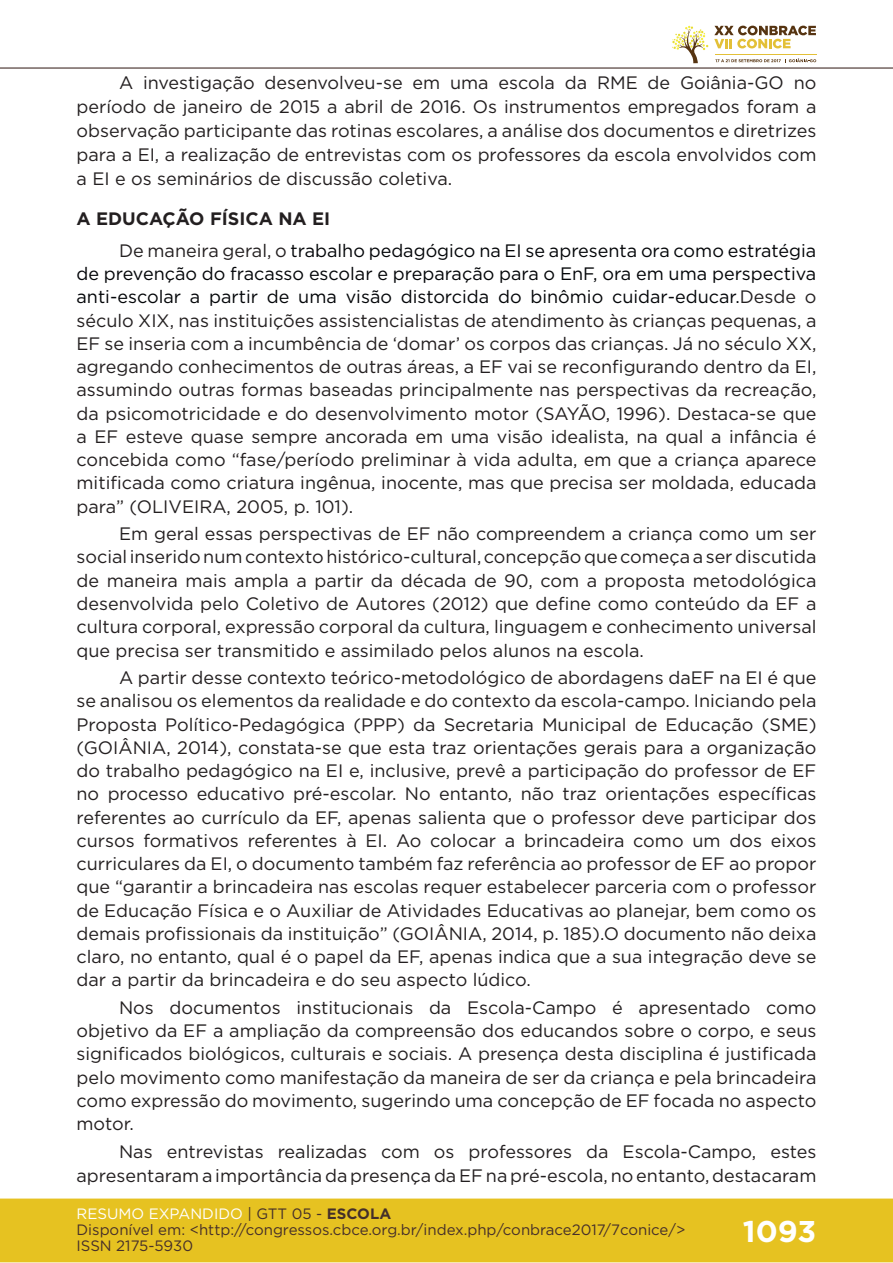
<style>
.page{position:relative;width:893px;height:1263px;background:#fff}
.page>*{position:absolute;margin:0;border:0;box-sizing:border-box;transform-origin:0 0}
.t1{font:700 30px "Gotham";color:#fff}
.t2{font:18px/23.2px "Gotham";color:#231f20;text-align:justify}
.t3{font:18px/31.8px "Gotham";color:#030508}
.t4{font:15px/16px "Gotham";color:#462f2a}
.s1{font-weight:700;color:#231f20}
.s2{color:#231f20}
.s3{color:#030508}
.s4{color:#fff}
.s5{color:#442f2a}
.s6{font-weight:700;color:#442f2a}
</style>
<div class="page">
<div style="left:0;top:1198px;width:893px;height:64px;background:#e6c221;border:2px solid #e6c221"></div>
<hr style="left:0;top:67px;width:893px;height:2px;background:#442f2a">
<svg style="left:672px;top:26px;width:144px;height:37px"></svg>
<hr style="left:0;top:0;width:1px;height:150px;background:#fff">
<p class="t2" style="left:77px;top:71px;width:741px;line-height:24px;text-indent:43px">A investigação desenvolveu-se em uma escola da RME de Goiânia-GO no período de janeiro de 2015 a abril de 2016. Os instrumentos empregados foram a observação participante das rotinas escolares, a análise dos documentos e diretrizes para a EI, a realização de entrevistas com os professores da escola envolvidos com a EI e os seminários de discussão coletiva.</p>
<p class="t3" style="left:119px;top:202px;width:699px;text-indent:-43px"><span class="s1">A EDUCAÇÃO FÍSICA NA EI<br></span><span class="s2">De maneira geral, o</span> trabalho pedagógico na EI se apresenta ora como estratégia</p>
<p class="t2" style="left:77px;top:262px;width:741px"><span class="s3">de prevenção do fracasso escolar e preparação para o EnF, ora em uma perspectiva anti-escolar a partir de uma visão distorcida do binômio cuidar-educar.</span>Desde o século XIX, nas instituições assistencialistas de atendimento às crianças pequenas, a EF se inseria com a incumbência de ‘domar’ os corpos das crianças. Já no século XX, agregando conhecimentos de outras áreas, a EF vai se reconfigurando dentro da EI, assumindo outras formas baseadas principalmente nas perspectivas da recreação, da psicomotricidade e do desenvolvimento motor (SAYÃO, 1996). Destaca-se que a EF esteve quase sempre ancorada em uma visão idealista, na qual a infância é concebida como “fase/período preliminar à vida adulta, em que a criança aparece mitificada como criatura ingênua, inocente, mas que precisa ser moldada, educada para” (OLIVEIRA, 2005, p. 101).</p>
<p class="t2" style="left:77px;top:522px;width:741px;text-indent:43px">Em geral essas perspectivas de EF não compreendem a criança como um ser social inserido num contexto histórico-cultural, concepção que começa a ser discutida de maneira mais ampla a partir da década de 90, com a proposta metodológica desenvolvida pelo Coletivo de Autores (2012) que define como conteúdo da EF a cultura corporal, expressão corporal da cultura, linguagem e conhecimento universal que precisa ser transmitido e assimilado pelos alunos na escola.</p>
<p class="t2" style="left:77px;top:666px;width:741px;text-indent:43px">A partir desse contexto teórico-metodológico de abordagens daEF na EI é que se analisou os elementos da realidade e do contexto da escola-campo. Iniciando pela Proposta Político-Pedagógica (PPP) da Secretaria Municipal de Educação (SME) (GOIÂNIA, 2014), constata-se que esta traz orientações gerais para a organização do trabalho pedagógico na EI e, inclusive, prevê a participação do professor de EF no processo educativo pré-escolar. No entanto, não traz orientações específicas referentes ao currículo da EF, apenas salienta que o professor deve participar dos cursos formativos referentes à EI. Ao colocar a brincadeira como um dos eixos curriculares da EI, o documento também faz referência ao professor de EF ao propor que “garantir a brincadeira nas escolas requer estabelecer parceria com o professor de Educação Física e o Auxiliar de Atividades Educativas ao planejar, bem como os demais profissionais da instituição” (GOIÂNIA, 2014, p. 185).O documento não deixa claro, no entanto, qual é o papel da EF, apenas indica que a sua integração deve se dar a partir da brincadeira e do seu aspecto lúdico.</p>
<p class="t2" style="left:77px;top:995px;width:741px;text-indent:43px">Nos documentos institucionais da Escola-Campo é apresentado como objetivo da EF a ampliação da compreensão dos educandos sobre o corpo, e seus significados biológicos, culturais e sociais. A presença desta disciplina é justificada pelo movimento como manifestação da maneira de ser da criança e pela brincadeira como expressão do movimento, sugerindo uma concepção de EF focada no aspecto motor.</p>
<p class="t2" style="left:77px;top:1140px;width:741px;line-height:24px;text-align:right">Nas entrevistas realizadas com os professores da Escola-Campo, estes apresentaram a importância da presença da EF na pré-escola, no entanto, destacaram</p>
<p class="t4" style="left:77px;top:1205px;width:610px"><span class="s4">RESUMO EXPANDIDO</span> <span class="s5">| GTT 05 -</span> <span class="s6">ESCOLA<br></span>Disponível em: &lt;http://congressos.cbce.org.br/index.php/conbrace2017/7conice/&gt;<br>ISSN 2175-5930</p>
<h1 class="t1" style="left:743px;top:1212px;width:75px">1093</h1>
</div>
